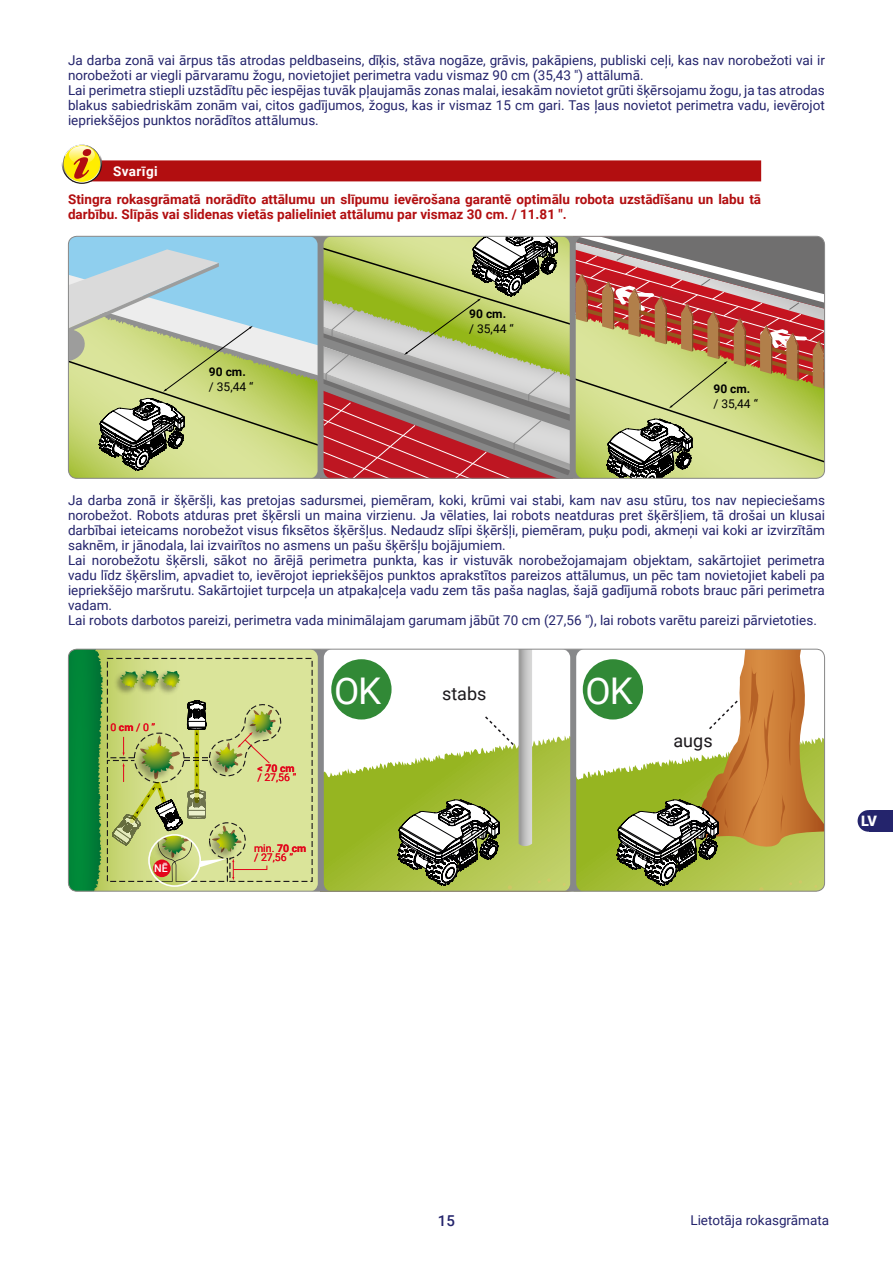
<style>
.page{position:relative;width:893px;height:1263px;background:#fff}
.page>*{position:absolute;margin:0;border:0;box-sizing:border-box;transform-origin:0 0}
.t1{font:36.75px "Roboto";color:#fff}
.t2{font:18px "Roboto";color:#1b181c}
.t3{font:500 15px "Roboto";color:#24246c}
.t4{font:900 14.4px "Roboto";color:#fff}
.t5{font:13.5px/15px "Roboto";color:#24246c}
.t6{font:700 13.5px/15px "Roboto";color:#b20e10}
.t7{font:700 13.5px "Roboto";letter-spacing:.03em;color:#fff}
.t8{font:12px "Roboto";color:#000}
.t9{font:700 12px "Roboto";color:#000}
.t10{font:500 10.65px "Roboto";color:#fff}
.t11{font:10.5px/9px "Roboto";color:#e3061c}
.t12{font:700 10.5px "Roboto";color:#e3061c}
.s1{font-weight:700}
</style>
<div class="page">
<div style="left:868px;top:810px;width:25px;height:22px;background:#24246c"></div>
<div style="left:858px;top:810px;width:21px;height:22px;background:#24246c;border-radius:50%"></div>
<div style="left:72px;top:160px;width:689px;height:21px;background:#b20e10"></div>
<svg style="left:62px;top:143px;width:40px;height:41px"></svg>
<svg style="left:63px;top:145px;width:38px;height:38px"></svg>
<svg style="left:64px;top:145px;width:36px;height:37px"></svg>
<svg style="left:65px;top:145px;width:34px;height:34px"></svg>
<svg style="left:68px;top:236px;width:757px;height:242px;background:#b4ac87"></svg>
<div style="left:68px;top:236px;width:757px;height:243px;border:1px solid #878787;border-radius:9px"></div>
<div style="left:284px;top:657px;width:25px;height:225px;background:#dae49a"></div>
<svg style="left:309px;top:649px;width:516px;height:242px"></svg>
<svg style="left:68px;top:649px;width:216px;height:242px;background:#a8c477"></svg>
<div style="left:153px;top:859px;width:18px;height:18px;background:#e3061c;border-radius:50%"></div>
<div style="left:583px;top:659px;width:60px;height:60px;background:#318936;border-radius:50%"></div>
<div style="left:331px;top:659px;width:61px;height:60px;background:#318936;border-radius:50%"></div>
<div style="left:68px;top:649px;width:757px;height:242px;border:1px solid #878787;border-radius:9px"></div>
<p class="t5" style="left:68px;top:52px;width:758px">Ja darba zonā vai ārpus tās atrodas peldbaseins, dīķis, stāva nogāze, grāvis, pakāpiens, publiski ceļi, kas nav norobežoti vai ir norobežoti ar viegli pārvaramu žogu, novietojiet perimetra vadu vismaz 90 cm (35,43 ") attālumā.<br>Lai perimetra stiepli uzstādītu pēc iespējas tuvāk pļaujamās zonas malai, iesakām novietot grūti šķērsojamu žogu, ja tas atrodas blakus sabiedriskām zonām vai, citos gadījumos, žogus, kas ir vismaz 15 cm gari. Tas ļaus novietot perimetra vadu, ievērojot iepriekšējos punktos norādītos attālumus.</p>
<p class="t7" style="left:113px;top:162px;width:46px">Svarīgi</p>
<p class="t6" style="left:68px;top:191px;width:695px">Stingra rokasgrāmatā norādīto attālumu un slīpumu ievērošana garantē optimālu robota uzstādīšanu un labu tā darbību. Slīpās vai slidenas vietās palieliniet attālumu par vismaz 30 cm. / 11.81 ".</p>
<p class="t9" style="left:209px;top:364px;width:38px">90 cm.</p>
<p class="t8" style="left:209px;top:378px;width:46px">/ 35,44 “</p>
<p class="t9" style="left:469px;top:306px;width:38px">90 cm.</p>
<p class="t8" style="left:469px;top:320px;width:46px">/ 35,44 “</p>
<p class="t9" style="left:713px;top:381px;width:38px">90 cm.</p>
<p class="t8" style="left:713px;top:395px;width:46px">/ 35,44 “</p>
<p class="t5" style="left:68px;top:492px;width:758px">Ja darba zonā ir šķēršļi, kas pretojas sadursmei, piemēram, koki, krūmi vai stabi, kam nav asu stūru, tos nav nepieciešams norobežot. Robots atduras pret šķērsli un maina virzienu. Ja vēlaties, lai robots neatduras pret šķēršļiem, tā drošai un klusai darbībai ieteicams norobežot visus fiksētos šķēršļus. Nedaudz slīpi šķēršļi, piemēram, puķu podi, akmeņi vai koki ar izvirzītām saknēm, ir jānodala, lai izvairītos no asmens un pašu šķēršļu bojājumiem.<br>Lai norobežotu šķērsli, sākot no ārējā perimetra punkta, kas ir vistuvāk norobežojamajam objektam, sakārtojiet perimetra vadu līdz šķērslim, apvadiet to, ievērojot iepriekšējos punktos aprakstītos pareizos attālumus, un pēc tam novietojiet kabeli pa iepriekšējo maršrutu. Sakārtojiet turpceļa un atpakaļceļa vadu zem tās paša naglas, šajā gadījumā robots brauc pāri perimetra vadam.<br>Lai robots darbotos pareizi, perimetra vada minimālajam garumam jābūt 70 cm (27,56 "), lai robots varētu pareizi pārvietoties.</p>
<p class="t11" style="left:110px;top:722px;width:46px">0 <span class="s1">cm</span> / 0 ”</p>
<p class="t10" style="left:154px;top:861px;width:15px">NĒ</p>
<p class="t12" style="left:257px;top:761px;width:39px">&lt; 70 cm</p>
<p class="t11" style="left:257px;top:772px;width:40px">/ 27,56 ”</p>
<p class="t11" style="left:254px;top:843px;width:54px">min. <span class="s1">70 cm </span>/ 27,56 ”</p>
<h1 class="t1" style="left:334px;top:665px;width:49px">OK</h1>
<h2 class="t2" style="left:442px;top:681px;width:46px">stabs</h2>
<h1 class="t1" style="left:585px;top:665px;width:49px">OK</h1>
<h2 class="t2" style="left:673px;top:728px;width:41px">augs</h2>
<p class="t4" style="left:861px;top:811px;width:17px">LV</p>
<p class="t3" style="left:438px;top:1210px;width:19px">15</p>
<p class="t5" style="left:690px;top:1212px;width:140px">Lietotāja rokasgrāmata</p>
</div>
